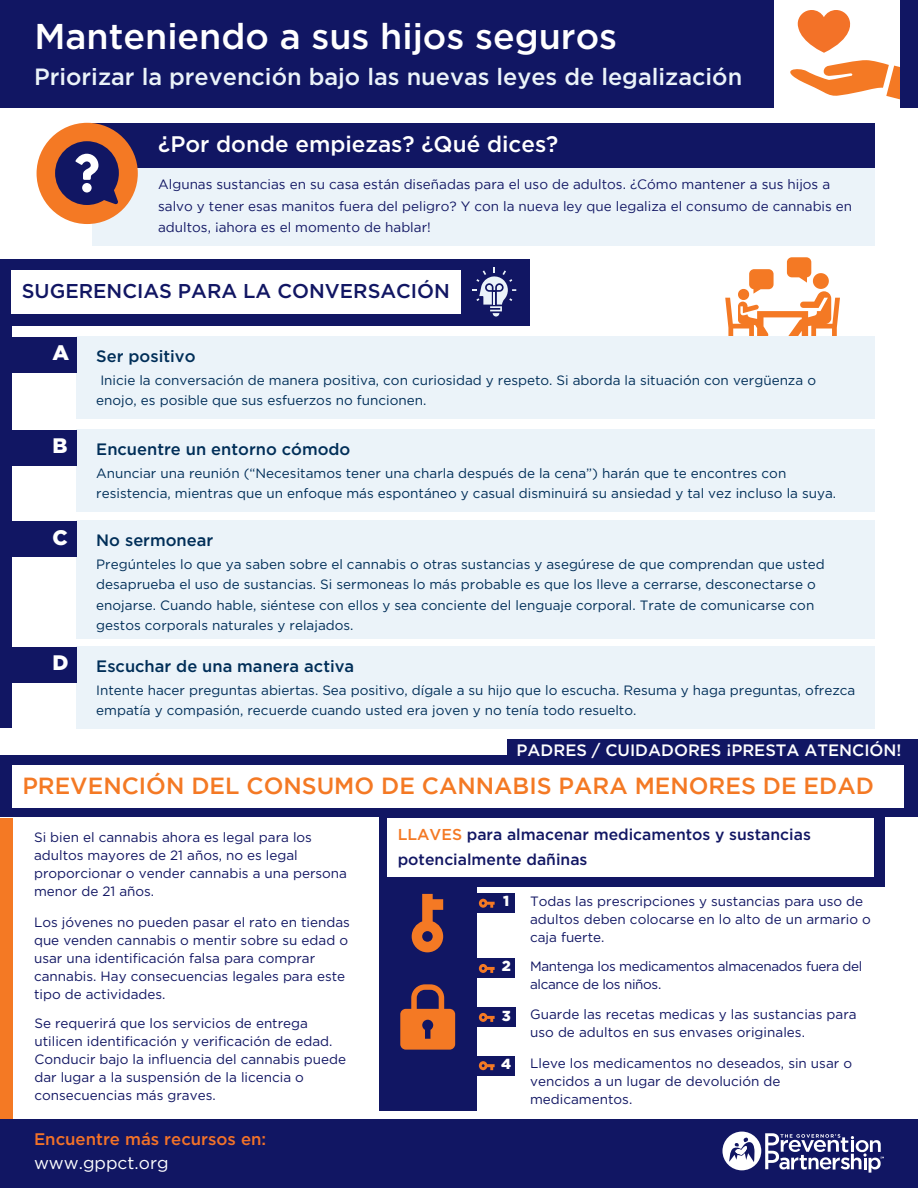
<style>
.page{position:relative;width:918px;height:1188px;background:#fff}
.page>*{position:absolute;margin:0;border:0;box-sizing:border-box;transform-origin:0 0}
.t1{font:500 35.85px "Gotham";color:#fff}
.t2{font:500 23.55px "Gotham";color:#ebf3f9}
.t3{font:500 23.25px "Gotham";color:#f47924}
.t4{font:500 22.5px "Gotham";color:#fff}
.t5{font:900 21px "Gotham";color:#fff}
.t6{font:500 19.95px "Gotham";color:#111663}
.t7{font:17.4px "Gotham";color:#fff}
.t8{font:500 16.8px "Gotham";color:#f37228}
.t9{font:500 16.5px "Gotham";color:#002e58}
.t10{font:500 16.5px "Gotham";color:#fff}
.t11{font:500 15.75px/24.8px "Gotham";color:#111663}
.t12{font:900 14.55px "Gotham";color:#fff}
.t13{font:13.5px/20.2px "Gotham";color:#002e58}
.t14{font:13.5px/18px "Gotham";color:#111663}
.t15{font:13.5px/21.3px "Gotham";color:#111663}
.t16{font:13.5px/18px "Gotham";letter-spacing:-.025em;color:#111663}
.s1{color:#f47924}
</style>
<div class="page">
<div style="left:0;top:0;width:918px;height:108px;background:#111663"></div>
<div style="left:92px;top:123px;width:783px;height:45px;background:#111663"></div>
<div style="left:92px;top:168px;width:783px;height:78px;background:#ebf3f9"></div>
<div style="left:37px;top:123px;width:101px;height:101px;background:#f47924;border-radius:50%"></div>
<svg style="left:55px;top:141px;width:64px;height:64px"></svg>
<div style="left:774px;top:0;width:134px;height:109px;background:#fff"></div>
<div style="left:900px;top:0;width:18px;height:108px;background:#111663"></div>
<svg style="left:790px;top:10px;width:110px;height:90px"></svg>
<div style="left:77px;top:647px;width:798px;height:82px;background:#ebf3f9"></div>
<div style="left:77px;top:521px;width:798px;height:118px;background:#ebf3f9"></div>
<svg style="left:725px;top:257px;width:115px;height:80px"></svg>
<div style="left:77px;top:337px;width:798px;height:82px;background:#ebf3f9"></div>
<div style="left:77px;top:430px;width:798px;height:82px;background:#ebf3f9"></div>
<div style="left:0;top:647px;width:76px;height:36px;background:#111663"></div>
<div style="left:0;top:521px;width:76px;height:36px;background:#111663"></div>
<div style="left:0;top:337px;width:76px;height:36px;background:#111663"></div>
<div style="left:0;top:430px;width:76px;height:36px;background:#111663"></div>
<div style="left:0;top:259px;width:530px;height:66px;background:#111663"></div>
<svg style="left:472px;top:267px;width:44px;height:50px"></svg>
<div style="left:0;top:259px;width:11px;height:469px;background:#111663"></div>
<div style="left:0;top:818px;width:12px;height:370px;background:#f47924"></div>
<div style="left:11px;top:270px;width:450px;height:44px;background:#fff"></div>
<div style="left:0;top:755px;width:918px;height:62px;background:#111663"></div>
<div style="left:12px;top:766px;width:892px;height:42px;background:#fff"></div>
<div style="left:507px;top:740px;width:411px;height:24px;background:#111663"></div>
<div style="left:379px;top:877px;width:98px;height:234px;background:#111663"></div>
<div style="left:387px;top:894px;width:127px;height:19px;background:#111663"></div>
<svg style="left:479px;top:899px;width:16px;height:9px"></svg>
<div style="left:392px;top:959px;width:123px;height:19px;background:#111663"></div>
<svg style="left:479px;top:964px;width:16px;height:9px"></svg>
<svg style="left:412px;top:894px;width:31px;height:58px"></svg>
<div style="left:379px;top:1008px;width:136px;height:19px;background:#111663"></div>
<svg style="left:479px;top:1013px;width:16px;height:9px"></svg>
<div style="left:392px;top:1056px;width:123px;height:19px;background:#111663"></div>
<svg style="left:479px;top:1061px;width:16px;height:9px"></svg>
<svg style="left:400px;top:984px;width:55px;height:66px"></svg>
<div style="left:379px;top:809px;width:505px;height:78px;background:#111663"></div>
<div style="left:387px;top:818px;width:487px;height:58px;background:#fff"></div>
<div style="left:0;top:1120px;width:918px;height:68px;background:#111663"></div>
<svg style="left:722px;top:1132px;width:162px;height:41px"></svg>
<h1 class="t1" style="left:34px;top:20px;width:584px">Manteniendo a sus hijos seguros</h1>
<h2 class="t2" style="left:34px;top:66px;width:710px">Priorizar la prevención bajo las nuevas leyes de legalización</h2>
<h3 class="t4" style="left:158px;top:134px;width:402px">¿Por donde empiezas? ¿Qué dices?</h3>
<p class="t15" style="left:158px;top:175px;width:696px">Algunas sustancias en su casa están diseñadas para el uso de adultos. ¿Cómo mantener a sus hijos a salvo y tener esas manitos fuera del peligro? Y con la nueva ley que legaliza el consumo de cannabis en adultos, ¡ahora es el momento de hablar!</p>
<h3 class="t6" style="left:22px;top:282px;width:430px">SUGERENCIAS PARA LA CONVERSACIÓN</h3>
<h3 class="t5" style="left:52px;top:344px;width:18px">A</h3>
<p class="t9" style="left:96px;top:349px;width:101px">Ser positivo</p>
<p class="t13" style="left:96px;top:371px;width:721px">Inicie la conversación de manera positiva, con curiosidad y respeto. Si aborda la situación con vergüenza o enojo, es posible que sus esfuerzos no funcionen.</p>
<h3 class="t5" style="left:52px;top:437px;width:17px">B</h3>
<p class="t9" style="left:96px;top:442px;width:256px">Encuentre un entorno cómodo</p>
<p class="t13" style="left:96px;top:464px;width:741px">Anunciar una reunión (“Necesitamos tener una charla después de la cena”) harán que te encontres con resistencia, mientras que un enfoque más espontáneo y casual disminuirá su ansiedad y tal vez incluso la suya.</p>
<h3 class="t5" style="left:52px;top:528px;width:17px">C</h3>
<p class="t9" style="left:96px;top:533px;width:118px">No sermonear</p>
<p class="t13" style="left:96px;top:555px;width:730px">Pregúnteles lo que ya saben sobre el cannabis o otras sustancias y asegúrese de que comprendan que usted desaprueba el uso de sustancias. Si sermoneas lo más probable es que los lleve a cerrarse, desconectarse o enojarse. Cuando hable, siéntese con ellos y sea conciente del lenguaje corporal. Trate de comunicarse con gestos corporals naturales y relajados.</p>
<h3 class="t5" style="left:52px;top:653px;width:18px">D</h3>
<p class="t9" style="left:96px;top:658px;width:260px">Escuchar de una manera activa</p>
<p class="t13" style="left:96px;top:681px;width:761px">Intente hacer preguntas abiertas. Sea positivo, dígale a su hijo que lo escucha. Resuma y haga preguntas, ofrezca empatía y compasión, recuerde cuando usted era joven y no tenía todo resuelto.</p>
<p class="t10" style="left:517px;top:743px;width:387px">PADRES / CUIDADORES ¡PRESTA ATENCIÓN!</p>
<h3 class="t3" style="left:22px;top:777px;width:853px">PREVENCIÓN DEL CONSUMO DE CANNABIS PARA MENORES DE EDAD</h3>
<p class="t14" style="left:34px;top:829px;width:315px">Si bien el cannabis ahora es legal para los adultos mayores de 21 años, no es legal proporcionar o vender cannabis a una persona menor de 21 años.</p>
<p class="t14" style="left:34px;top:914px;width:317px">Los jóvenes no pueden pasar el rato en tiendas que venden cannabis o mentir sobre su edad o usar una identificación falsa para comprar cannabis. Hay consecuencias legales para este tipo de actividades.</p>
<p class="t14" style="left:34px;top:1015px;width:313px">Se requerirá que los servicios de entrega utilicen identificación y verificación de edad.<br>Conducir bajo la influencia del cannabis puede dar lugar a la suspensión de la licencia o consecuencias más graves.</p>
<p class="t11" style="left:398px;top:823px;width:415px"><span class="s1">LLAVES</span> para almacenar medicamentos y sustancias potencialmente dañinas</p>
<p class="t12" style="left:503px;top:894px;width:8px">1</p>
<p class="t14" style="left:530px;top:893px;width:342px">Todas las prescripciones y sustancias para uso de adultos deben colocarse en lo alto de un armario o caja fuerte.</p>
<p class="t12" style="left:502px;top:960px;width:11px">2</p>
<p class="t16" style="left:530px;top:958px;width:334px">Mantenga los medicamentos almacenados fuera del alcance de los niños.</p>
<p class="t14" style="left:530px;top:1006px;width:328px">Guarde las recetas medicas y las sustancias para uso de adultos en sus envases originales.</p>
<p class="t12" style="left:502px;top:1009px;width:11px">3</p>
<p class="t12" style="left:501px;top:1057px;width:12px">4</p>
<p class="t14" style="left:530px;top:1055px;width:323px">Lleve los medicamentos no deseados, sin usar o vencidos a un lugar de devolución de medicamentos.</p>
<p class="t8" style="left:34px;top:1131px;width:234px">Encuentre más recursos en:</p>
<p class="t7" style="left:34px;top:1155px;width:136px">www.gppct.org</p>
</div>
